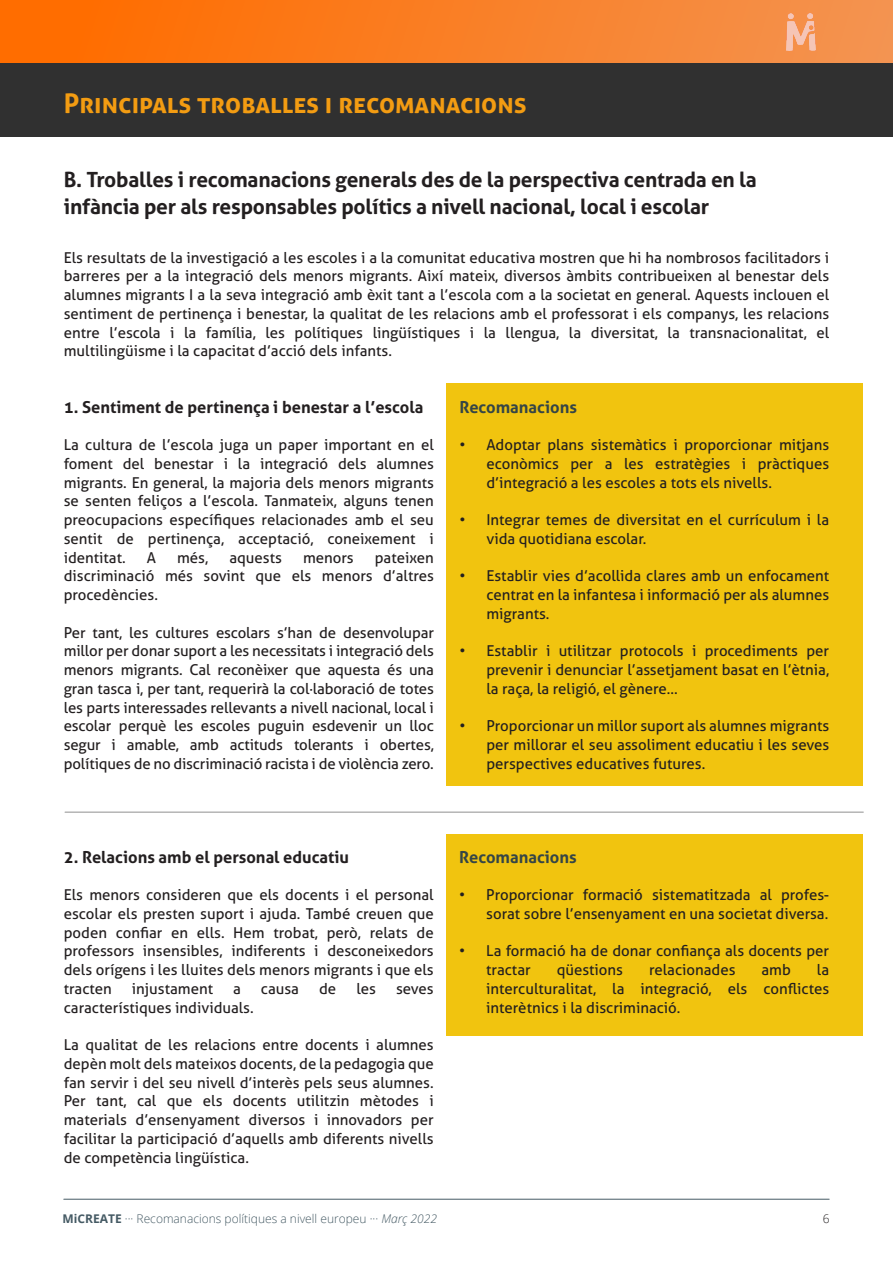
<style>
.page{position:relative;width:893px;height:1263px;background:#fff}
.page>*{position:absolute;margin:0;border:0;box-sizing:border-box;transform-origin:0 0}
.t1{font:700 27px "Aller";color:#f39c12}
.t2{font:700 21px/27px "Aller";letter-spacing:-.01em;color:#231f20}
.t3{font:700 16.5px "Aller";color:#231f20}
.t4{font:700 16.5px "Aller";color:#354546}
.t5{font:15px/18.8px "Aller";color:#231f20;text-align:justify}
.t6{font:300 12px "Open Sans";color:#455a64}
.t7{font:300 12px "Open Sans";color:#231f20}
.s1{font-weight:700}
.s2{font-style:italic}
</style>
<div class="page">
<div style="left:446px;top:383px;width:417px;height:403px;background:#f1c40f"></div>
<div style="left:446px;top:834px;width:417px;height:202px;background:#f1c40f"></div>
<hr style="left:64px;top:1199px;width:765px;height:1px;background:#455a64">
<div style="left:0;top:0;width:893px;height:64px;background:linear-gradient(to right,#ff6900,#f39555)"></div>
<hr style="left:892px;top:0;width:1px;height:64px;background:#f39451">
<div style="left:0;top:63px;width:893px;height:74px;background:#303030"></div>
<hr style="left:65px;top:812px;width:798px;height:1px;background:#909090">
<h1 class="t1" style="left:64px;top:93px;width:464px">Principals troballes i recomanacions</h1>
<h2 class="t2" style="left:64px;top:168px;width:694px">B. Troballes i recomanacions generals des de la perspectiva centrada en la infància per als responsables polítics a nivell nacional, local i escolar</h2>
<p class="t5" style="left:64px;top:249px;width:767px">Els resultats de la investigació a les escoles i a la comunitat educativa mostren que hi ha nombrosos facilitadors i barreres per a la integració dels menors migrants. Així mateix, diversos àmbits contribueixen al benestar dels alumnes migrants I a la seva integració amb èxit tant a l’escola com a la societat en general. Aquests inclouen el sentiment de pertinença i benestar, la qualitat de les relacions amb el professorat i els companys, les relacions entre l’escola i la família, les polítiques lingüístiques i la llengua, la diversitat, la transnacionalitat, el multilingüisme i la capacitat d’acció dels infants.</p>
<p class="t3" style="left:64px;top:400px;width:361px">1. Sentiment de pertinença i benestar a l’escola</p>
<p class="t5" style="left:64px;top:437px;width:372px">La cultura de l’escola juga un paper important en el foment del benestar i la integració dels alumnes migrants. En general, la majoria dels menors migrants se senten feliços a l’escola. Tanmateix, alguns tenen preocupacions específiques relacionades amb el seu sentit de pertinença, acceptació, coneixement i identitat.</p>
<p class="t5" style="left:64px;top:549px;width:372px;text-indent:311px">pateixen discriminació més sovint que els menors d’altres procedències.</p>
<p class="t5" style="left:64px;top:624px;width:372px">Per tant, les cultures escolars s’han de desenvolupar millor per donar suport a les necessitats i integració dels menors migrants. Cal reconèixer que aquesta és una gran tasca i, per tant, requerirà la col·laboració de totes les parts interessades rellevants a nivell nacional, local i escolar perquè les escoles puguin esdevenir un lloc segur i amable, amb actituds tolerants i obertes, polítiques de no discriminació racista i de violència zero.</p>
<p class="t5" style="left:147px;top:549px;width:11px">A</p>
<p class="t5" style="left:177px;top:549px;width:33px">més,</p>
<p class="t5" style="left:229px;top:549px;width:54px">aquests</p>
<p class="t5" style="left:303px;top:549px;width:52px">menors</p>
<p class="t4" style="left:459px;top:400px;width:119px">Recomanacions</p>
<p class="t5" style="left:486px;top:437px;width:344px;text-indent:-27px">• Adoptar plans sistemàtics i proporcionar mitjans econòmics per a les estratègies i pràctiques d’integració a les escoles a tots els nivells.</p>
<p class="t5" style="left:486px;top:512px;width:344px;text-indent:-27px">• Integrar temes de diversitat en el currículum i la vida quotidiana escolar.</p>
<p class="t5" style="left:486px;top:568px;width:344px;text-indent:-27px">• Establir vies d’acollida clares amb un enfocament centrat en la infantesa i informació per als alumnes migrants.</p>
<p class="t5" style="left:486px;top:643px;width:344px;text-indent:-27px">• Establir i utilitzar protocols i procediments per prevenir i denunciar l’assetjament basat en l’ètnia, la raça, la religió, el gènere…</p>
<p class="t5" style="left:486px;top:718px;width:344px;text-indent:-27px">• Proporcionar un millor suport als alumnes migrants per millorar el seu assoliment educatiu i les seves perspectives educatives futures.</p>
<p class="t3" style="left:64px;top:850px;width:287px">2. Relacions amb el personal educatiu</p>
<p class="t5" style="left:64px;top:887px;width:371px">Els menors consideren que els docents i el personal escolar els presten suport i ajuda. També creuen que poden confiar en ells. Hem trobat, però, relats de professors insensibles, indiferents i desconeixedors dels orígens i les lluites dels menors migrants i que els tracten</p>
<p class="t5" style="left:132px;top:981px;width:83px">injustament</p>
<p class="t5" style="left:233px;top:981px;width:9px">a</p>
<p class="t5" style="left:261px;top:981px;width:40px">causa</p>
<p class="t5" style="left:319px;top:981px;width:19px">de</p>
<p class="t5" style="left:356px;top:981px;width:21px">les</p>
<p class="t5" style="left:396px;top:981px;width:39px">seves</p>
<p class="t5" style="left:64px;top:999px;width:191px">característiques individuals.</p>
<p class="t5" style="left:64px;top:1037px;width:371px">La qualitat de les relacions entre docents i alumnes depèn molt dels mateixos docents, de la pedagogia que fan servir i del seu nivell d’interès pels seus alumnes.<br>Per tant, cal que els docents utilitzin mètodes i materials d’ensenyament diversos i innovadors per facilitar la participació d’aquells amb diferents nivells de competència lingüística.</p>
<p class="t4" style="left:459px;top:850px;width:119px">Recomanacions</p>
<p class="t5" style="left:459px;top:887px;width:371px;text-align:right">• Proporcionar formació sistematitzada al profes&shy;sorat sobre l’ensenyament en una societat diversa.</p>
<p class="t5" style="left:486px;top:943px;width:344px;text-indent:-27px">• La formació ha de donar confiança als docents per tractar</p>
<p class="t5" style="left:486px;top:962px;width:344px;text-indent:331px">la interculturalitat, la integració, els conflictes interètnics i la discriminació.</p>
<p class="t5" style="left:557px;top:962px;width:68px">qüestions</p>
<p class="t5" style="left:649px;top:962px;width:88px">relacionades</p>
<p class="t5" style="left:761px;top:962px;width:31px">amb</p>
<p class="t6" style="left:63px;top:1214px;width:376px"><span class="s1">MiCREATE</span> ··· Recomanacions polítiques a nivell europeu ··· <span class="s2">Març 2022</span></p>
<p class="t7" style="left:823px;top:1214px;width:8px">6</p>
</div>
